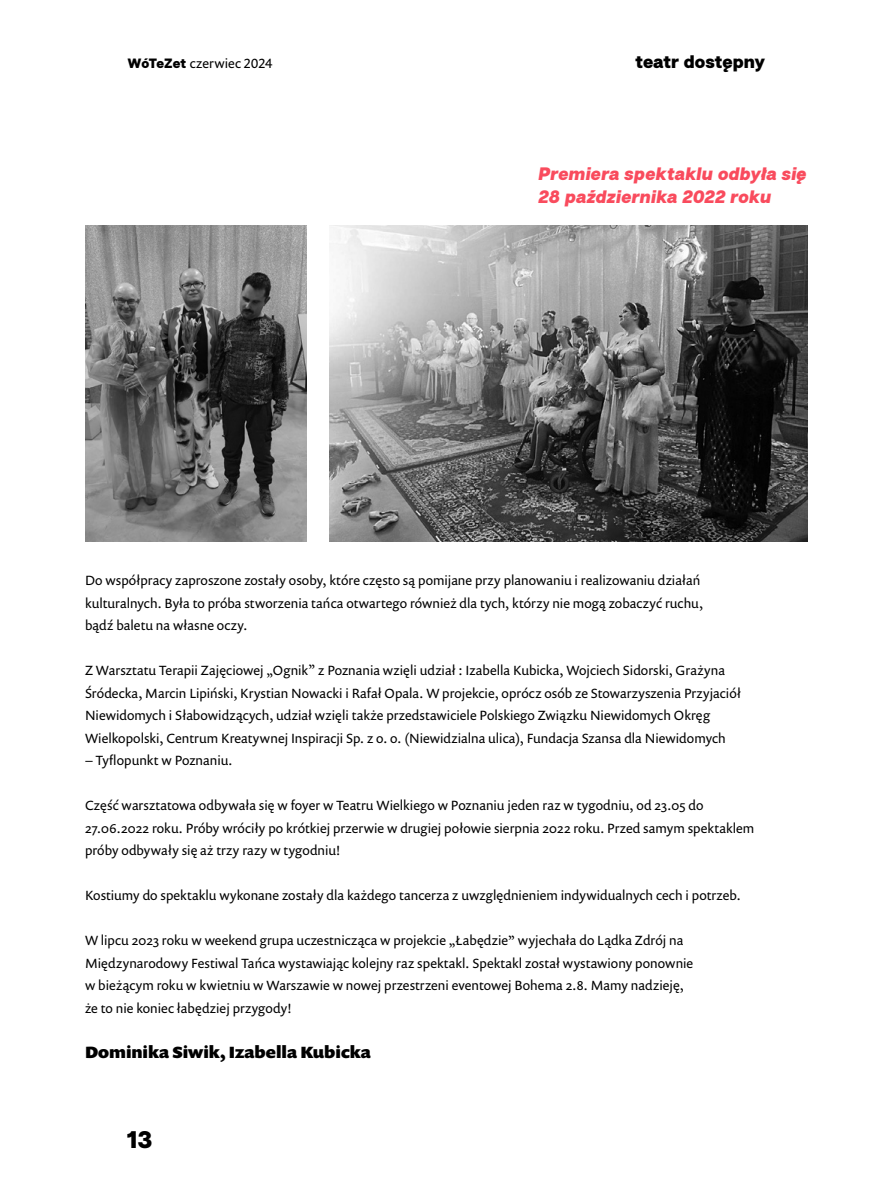
<style>
.page{position:relative;width:893px;height:1191px;background:#fff}
.page>*{position:absolute;margin:0;border:0;box-sizing:border-box;transform-origin:0 0}
.t1{font:800 24px "Articulat CF";color:#000}
.t2{font:italic 800 18px/22.5px "Articulat CF";color:#f94b5d}
.t3{font:800 18px "Articulat CF";color:#000}
.t4{font:900 16.5px "Prenton RP Pro";color:#000}
.t5{font:13.5px/22.5px "Prenton RP Pro";letter-spacing:.005em;color:#000}
.s1{font-family:"Articulat CF";font-weight:800}
</style>
<div class="page">
<img style="left:86px;top:225px;width:221px;height:316px">
<img style="left:330px;top:225px;width:478px;height:316px">
<p class="t5" style="left:128px;top:51px;width:147px"><span class="s1">WóTeZet</span> czerwiec 2024</p>
<h2 class="t3" style="left:635px;top:50px;width:131px">teatr dostępny</h2>
<h2 class="t2" style="left:538px;top:164px;width:270px">Premiera spektaklu odbyła się<br>28 października 2022 roku</h2>
<p class="t5" style="left:85px;top:569px;width:620px">Do współpracy zaproszone zostały osoby, które często są pomijane przy planowaniu i realizowaniu działań kulturalnych. Była to próba stworzenia tańca otwartego również dla tych, którzy nie mogą zobaczyć ruchu, bądź baletu na własne oczy.</p>
<p class="t5" style="left:85px;top:659px;width:657px">Z Warsztatu Terapii Zajęciowej „Ognik” z Poznania wzięli udział : Izabella Kubicka, Wojciech Sidorski, Grażyna Śródecka, Marcin Lipiński, Krystian Nowacki i Rafał Opala. W projekcie, oprócz osób ze Stowarzyszenia Przyjaciół Niewidomych i Słabowidzących, udział wzięli także przedstawiciele Polskiego Związku Niewidomych Okręg Wielkopolski, Centrum Kreatywnej Inspiracji Sp. z o. o. (Niewidzialna ulica), Fundacja Szansa dla Niewidomych</p>
<p class="t5" style="left:85px;top:749px;width:149px">– Tyflopunkt w Poznaniu.</p>
<p class="t5" style="left:85px;top:794px;width:671px">Część warsztatowa odbywała się w foyer w Teatru Wielkiego w Poznaniu jeden raz w tygodniu, od 23.05 do<br>27.06.2022 roku. Próby wróciły po krótkiej przerwie w drugiej połowie sierpnia 2022 roku. Przed samym spektaklem próby odbywały się aż trzy razy w tygodniu!</p>
<p class="t5" style="left:85px;top:884px;width:657px">Kostiumy do spektaklu wykonane zostały dla każdego tancerza z uwzględnieniem indywidualnych cech i potrzeb.</p>
<p class="t5" style="left:85px;top:929px;width:610px">W lipcu 2023 roku w weekend grupa uczestnicząca w projekcie „Łabędzie” wyjechała do Lądka Zdrój na Międzynarodowy Festiwal Tańca wystawiając kolejny raz spektakl. Spektakl został wystawiony ponownie w bieżącym roku w kwietniu w Warszawie w nowej przestrzeni eventowej Bohema 2.8. Mamy nadzieję, że to nie koniec łabędziej przygody!</p>
<p class="t4" style="left:85px;top:1041px;width:287px">Dominika Siwik, Izabella Kubicka</p>
<h1 class="t1" style="left:127px;top:1124px;width:27px">13</h1>
</div>
